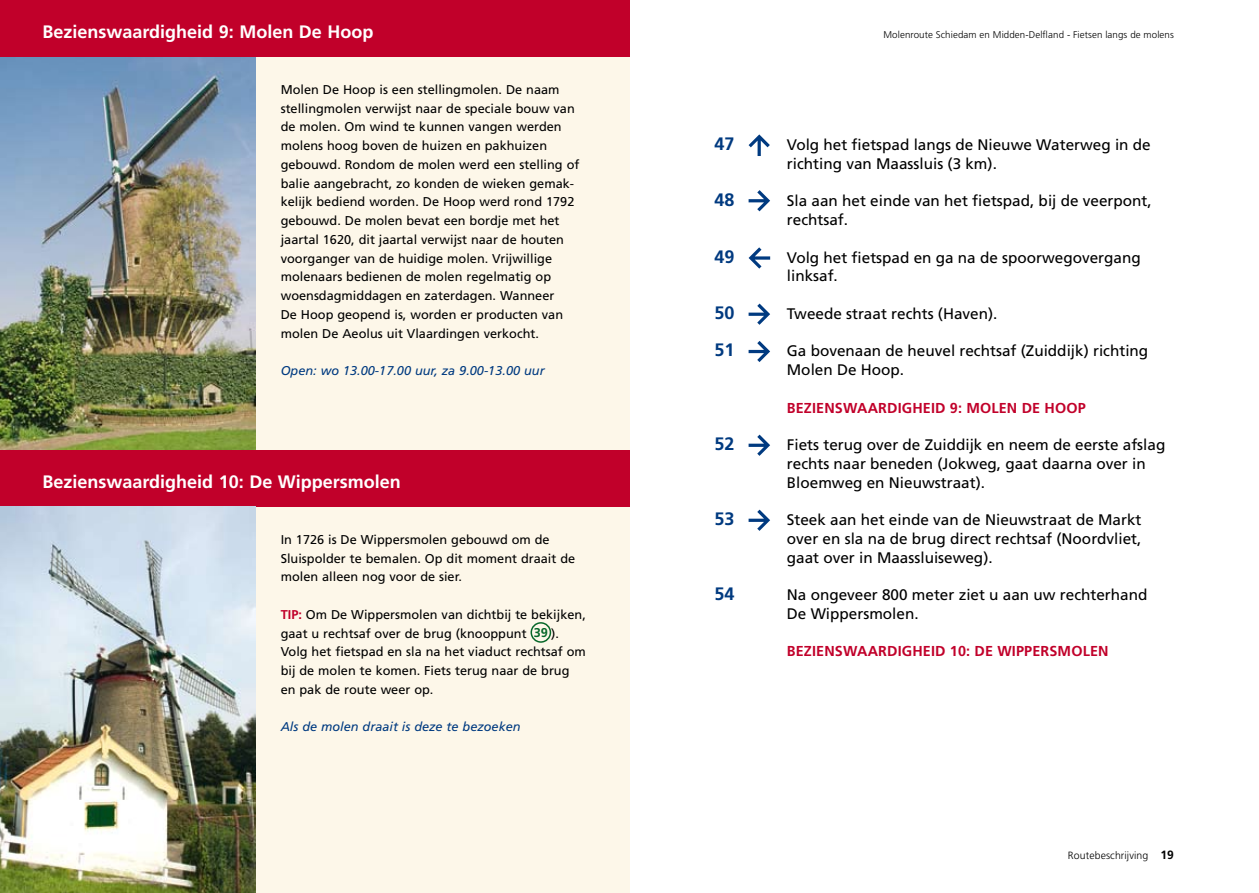
<style>
.page{position:relative;width:1259px;height:893px;background:#fff}
.page>*{position:absolute;margin:0;border:0;box-sizing:border-box;transform-origin:0 0}
.t1{font:700 18px "Frutiger LT Std";color:#fff}
.t2{font:700 18px "Frutiger LT Std";color:#003a80}
.t3{font:15.3px/18.8px "Frutiger LT Std";color:#000}
.t4{font:700 14.4px "Frutiger LT Std";letter-spacing:.01em;color:#c1002a}
.t5{font:12.75px/18.8px "Frutiger LT Std";color:#000}
.t6{font:italic 12.75px "Frutiger LT Std";color:#003a80}
.t7{font:300 10.5px "Frutiger LT Std";letter-spacing:.01em;color:#000}
.t8{font:300 9.75px "Frutiger LT Std";letter-spacing:.01em;color:#000}
.s1{font-weight:700;color:#c1002a}
.s2{font-weight:700;color:#076729}
.s3{font-weight:700;font-size:12px}
</style>
<div class="page">
<svg style="left:748px;top:134px;width:22px;height:22px"></svg>
<svg style="left:748px;top:190px;width:22px;height:21px"></svg>
<svg style="left:748px;top:247px;width:22px;height:22px"></svg>
<svg style="left:748px;top:304px;width:22px;height:21px"></svg>
<svg style="left:748px;top:341px;width:22px;height:21px"></svg>
<svg style="left:748px;top:435px;width:22px;height:21px"></svg>
<svg style="left:748px;top:510px;width:22px;height:21px"></svg>
<div style="left:0;top:56px;width:629px;height:837px;background:#fdf7e9"></div>
<img style="left:0;top:56px;width:255px;height:394px">
<div style="left:530px;top:622px;width:21px;height:21px;border:2px solid #076729;border-radius:50%"></div>
<div style="left:0;top:450px;width:629px;height:56px;background:#c1002a"></div>
<img style="left:0;top:506px;width:255px;height:387px">
<div style="left:0;top:0;width:629px;height:56px;background:#c1002a"></div>
<h1 class="t1" style="left:43px;top:21px;width:332px">Bezienswaardigheid 9: Molen De Hoop</h1>
<p class="t5" style="left:281px;top:80px;width:300px">Molen De Hoop is een stellingmolen. De naam stellingmolen verwijst naar de speciale bouw van de molen. Om wind te kunnen vangen werden molens hoog boven de huizen en pakhuizen gebouwd. Rondom de molen werd een stelling of balie aangebracht, zo konden de wieken gemak&shy;kelijk bediend worden. De Hoop werd rond 1792 gebouwd. De molen bevat een bordje met het jaartal 1620, dit jaartal verwijst naar de houten voorganger van de huidige molen. Vrijwillige molenaars bedienen de molen regelmatig op woensdagmiddagen en zaterdagen. Wanneer<br>De Hoop geopend is, worden er producten van molen De Aeolus uit Vlaardingen verkocht.</p>
<p class="t6" style="left:281px;top:363px;width:265px">Open: wo 13.00-17.00 uur, za 9.00-13.00 uur</p>
<h1 class="t1" style="left:43px;top:471px;width:360px">Bezienswaardigheid 10: De Wippersmolen</h1>
<p class="t5" style="left:281px;top:530px;width:296px">In 1726 is De Wippersmolen gebouwd om de<br>Sluispolder te bemalen. Op dit moment draait de molen alleen nog voor de sier.</p>
<p class="t5" style="left:281px;top:605px;width:307px"><span class="s1">Tip:</span> Om De Wippersmolen van dichtbij te bekijken, gaat u rechtsaf over de brug (knooppunt <span class="s2">39</span> ).<br>Volg het fietspad en sla na het viaduct rechtsaf om bij de molen te komen. Fiets terug naar de brug en pak de route weer op.</p>
<p class="t6" style="left:281px;top:719px;width:241px">Als de molen draait is deze te bezoeken</p>
<p class="t8" style="left:883px;top:29px;width:292px">Molenroute Schiedam en Midden-Delfland - Fietsen langs de molens</p>
<h1 class="t2" style="left:714px;top:133px;width:22px">47</h1>
<p class="t3" style="left:787px;top:135px;width:365px">Volg het fietspad langs de Nieuwe Waterweg in de richting van Maassluis (3 km).</p>
<h1 class="t2" style="left:714px;top:189px;width:22px">48</h1>
<p class="t3" style="left:787px;top:192px;width:366px">Sla aan het einde van het fietspad, bij de veerpont, rechtsaf.</p>
<h1 class="t2" style="left:714px;top:246px;width:22px">49</h1>
<p class="t3" style="left:787px;top:248px;width:355px">Volg het fietspad en ga na de spoorwegovergang linksaf.</p>
<h1 class="t2" style="left:714px;top:302px;width:22px">50</h1>
<p class="t3" style="left:787px;top:304px;width:212px">Tweede straat rechts (Haven).</p>
<h1 class="t2" style="left:714px;top:339px;width:22px">51</h1>
<p class="t3" style="left:787px;top:342px;width:363px">Ga bovenaan de heuvel rechtsaf (Zuiddijk) richting<br>Molen De Hoop.</p>
<p class="t4" style="left:787px;top:399px;width:144px">BEZIEN SWAARDIG HEID</p>
<p class="t4" style="left:950px;top:399px;width:117px">9: MOLEN DE HOOP</p>
<h1 class="t2" style="left:714px;top:433px;width:22px">52</h1>
<p class="t3" style="left:787px;top:435px;width:380px">Fiets terug over de Zuiddijk en neem de eerste afslag rechts naar beneden (Jokweg, gaat daarna over in<br>Bloemweg en Nieuwstraat).</p>
<h1 class="t2" style="left:714px;top:508px;width:22px">53</h1>
<p class="t3" style="left:787px;top:510px;width:356px;text-align:justify">Steek aan het einde van de Nieuwstraat de Markt over en sla na de brug direct rechtsaf (Noordvliet, gaat over in Maassluiseweg).</p>
<h1 class="t2" style="left:714px;top:583px;width:22px">54</h1>
<p class="t3" style="left:787px;top:585px;width:362px">Na ongeveer 800 meter ziet u aan uw rechterhand<br>De Wippersmolen.</p>
<p class="t4" style="left:787px;top:643px;width:144px">BEZIEN SWAARDIG HEID</p>
<p class="t4" style="left:950px;top:643px;width:57px">10: DE WIPPE</p>
<p class="t4" style="left:1040px;top:643px;width:59px">RSMOLEN</p>
<p class="t7" style="left:1068px;top:849px;width:107px">Routebeschrijving <span class="s3">19</span></p>
</div>
